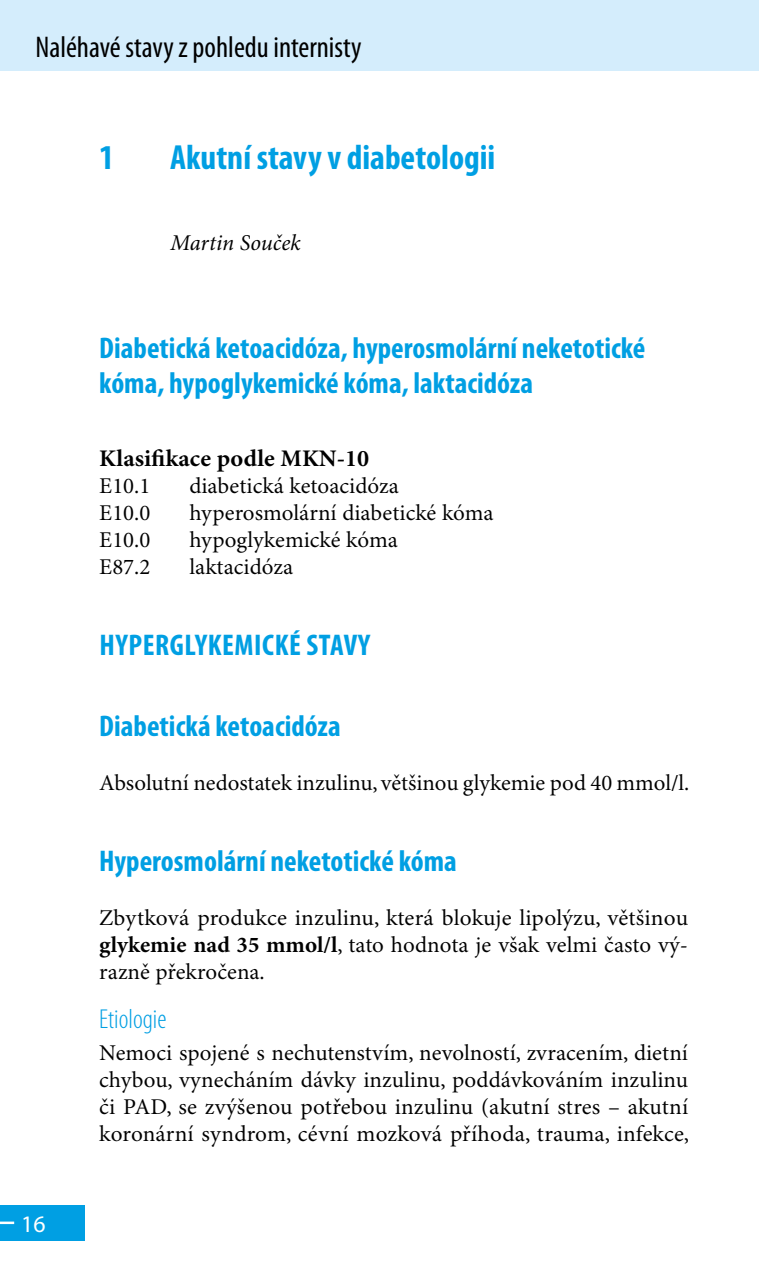
<style>
.page{position:relative;width:759px;height:1276px;background:#fff}
.page>*{position:absolute;margin:0;border:0;box-sizing:border-box;transform-origin:0 0}
.t1{font:700 condensed 35px "Myriad Pro";color:#009fe3}
.t2{font:700 condensed 30px/35px "Myriad Pro";color:#009fe3}
.t3{font:condensed 30px "Myriad Pro";color:#000}
.t4{font:700 condensed 30px "Myriad Pro";letter-spacing:.02em;color:#009fe3}
.t5{font:300 condensed 27.5px "Myriad Pro";color:#009fe3}
.t6{font:700 23.75px "Minion Pro";letter-spacing:.005em;color:#000}
.t7{font:23.75px "Myriad Pro";color:#fff}
.t8{font:22.5px/27px "Minion Pro";color:#000;text-align:justify}
.t9{font:italic 22.5px "Minion Pro";letter-spacing:-.01em;color:#000}
.s1{font-weight:700}
</style>
<div class="page">
<div style="left:0;top:1205px;width:85px;height:35px;background:#009fe3"></div>
<hr style="left:0;top:1221px;width:14px;height:3px;background:#fff">
<div style="left:0;top:0;width:758px;height:71px;background:#d4edfc"></div>
<h2 class="t3" style="left:35px;top:29px;width:327px">Naléhavé stavy z pohledu internisty</h2>
<h1 class="t1" style="left:99px;top:135px;width:16px">1</h1>
<h1 class="t1" style="left:170px;top:135px;width:326px">Akutní stavy v diabetologii</h1>
<p class="t9" style="left:170px;top:229px;width:132px">Martin Souček</p>
<h2 class="t2" style="left:99px;top:330px;width:547px">Diabetická ketoacidóza, hyperosmolární neketotické kóma, hypoglykemické kóma, laktacidóza</h2>
<p class="t6" style="left:99px;top:444px;width:271px">Klasifikace podle MKN‑10</p>
<p class="t8" style="left:99px;top:473px;width:53px">E10.1</p>
<p class="t8" style="left:189px;top:473px;width:211px">diabetická ketoacidóza</p>
<p class="t8" style="left:99px;top:500px;width:53px">E10.0</p>
<p class="t8" style="left:189px;top:500px;width:306px">hyperosmolární diabetické kóma</p>
<p class="t8" style="left:99px;top:527px;width:53px">E10.0</p>
<p class="t8" style="left:189px;top:527px;width:210px">hypoglykemické kóma</p>
<p class="t8" style="left:99px;top:554px;width:53px">E87.2</p>
<p class="t8" style="left:189px;top:554px;width:105px">laktacidóza</p>
<h2 class="t4" style="left:100px;top:626px;width:272px">HYPERGLYKEMICKÉ STAVY</h2>
<h2 class="t2" style="left:99px;top:708px;width:243px">Diabetická ketoacidóza</h2>
<p class="t8" style="left:99px;top:770px;width:591px">Absolutní nedostatek inzulinu, většinou glykemie pod 40 mmol/l.</p>
<p class="t7" style="left:21px;top:1209px;width:26px">16</p>
<h2 class="t2" style="left:99px;top:843px;width:359px">Hyperosmolární neketotické kóma</h2>
<p class="t8" style="left:99px;top:905px;width:590px">Zbytková produkce inzulinu, která blokuje lipolýzu, většinou <span class="s1">glykemie nad 35 mmol/l</span>, tato hodnota je však velmi často vý&shy;razně překročena.</p>
<p class="t5" style="left:99px;top:1002px;width:69px">Etiologie</p>
<p class="t8" style="left:99px;top:1040px;width:591px">Nemoci spojené s nechutenstvím, nevolností, zvracením, dietní chybou, vynecháním dávky inzulinu, poddávkováním inzulinu či PAD, se zvýšenou potřebou inzulinu (akutní stres – akutní koronární syndrom, cévní mozková příhoda, trauma, infekce,</p>
</div>
